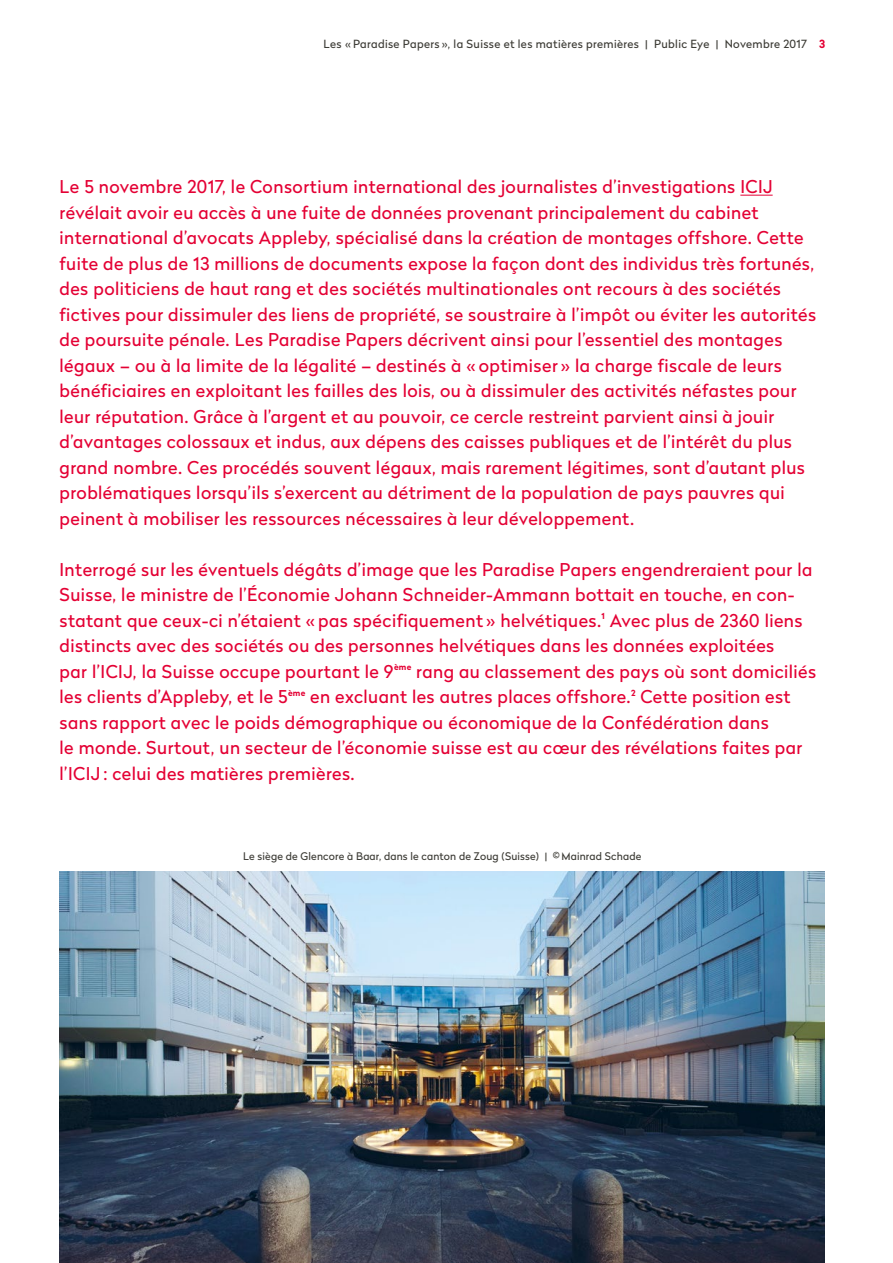
<style>
.page{position:relative;width:893px;height:1263px;background:#fff}
.page>*{position:absolute;margin:0;border:0;box-sizing:border-box;transform-origin:0 0}
._01_Key_messages{font:17.7px/25.5px "Radikal";letter-spacing:.025em;color:#e40134}
.t1{font:11.25px "Radikal";letter-spacing:.03em;color:#3c3b35}
._06_Bildlegende{font:10.5px "Radikal";letter-spacing:.015em;color:#3c3b35}
.s1{font-weight:700;color:#e40134}
</style>
<div class="page">
<hr style="left:740px;top:195px;width:33px;height:1px;background:#e40134">
<img style="left:60px;top:872px;width:765px;height:391px">
<p class="t1" style="left:324px;top:36px;width:503px">Les « Paradise Papers », la Suisse et les matières premières | Public Eye | Novembre 2017 <span class="s1">3</span></p>
<p class="_01_Key_messages" style="left:60px;top:173px;width:758px">Le 5 novembre 2017, le Consortium international des journalistes d’investigations ICIJ révélait avoir eu accès à une fuite de données provenant principalement du cabinet international d’avocats Appleby, spécialisé dans la création de montages offshore. Cette fuite de plus de 13 millions de documents expose la façon dont des individus très fortunés, des politiciens de haut rang et des sociétés multinationales ont recours à des sociétés fictives pour dissimuler des liens de propriété, se soustraire à l’impôt ou éviter les autorités de poursuite pénale. Les Paradise Papers décrivent ainsi pour l’essentiel des montages légaux – ou à la limite de la légalité – destinés à « optimiser » la charge fiscale de leurs bénéficiaires en exploitant les failles des lois, ou à dissimuler des activités néfastes pour leur réputation. Grâce à l’argent et au pouvoir, ce cercle restreint parvient ainsi à jouir d’avantages colossaux et indus, aux dépens des caisses publiques et de l’intérêt du plus grand nombre. Ces procédés souvent légaux, mais rarement légitimes, sont d’autant plus problématiques lorsqu’ils s’exercent au détriment de la population de pays pauvres qui peinent à mobiliser les ressources nécessaires à leur développement.</p>
<p class="_01_Key_messages" style="left:60px;top:556px;width:758px">Interrogé sur les éventuels dégâts d’image que les Paradise Papers engendreraient pour la Suisse, le ministre de l’Économie Johann Schneider-Ammann bottait en touche, en con&shy;statant que ceux-ci n’étaient « pas spécifiquement » helvétiques.<sup>1</sup> Avec plus de 2360 liens distincts avec des sociétés ou des personnes helvétiques dans les données exploitées<br>par l’ICIJ, la Suisse occupe pourtant le 9<sup>ème</sup> rang au classement des pays où sont domiciliés les clients d’Appleby, et le 5<sup>ème</sup> en excluant les autres places offshore.<sup>2</sup> Cette position est sans rapport avec le poids démographique ou économique de la Confédération dans<br>le monde. Surtout, un secteur de l’économie suisse est au cœur des révélations faites par l’ICIJ : celui des matières premières.</p>
<p class="_06_Bildlegende" style="left:243px;top:848px;width:400px">Le siège de Glencore à Baar, dans le canton de Zoug (Suisse) | © Mainrad Schade</p>
</div>
